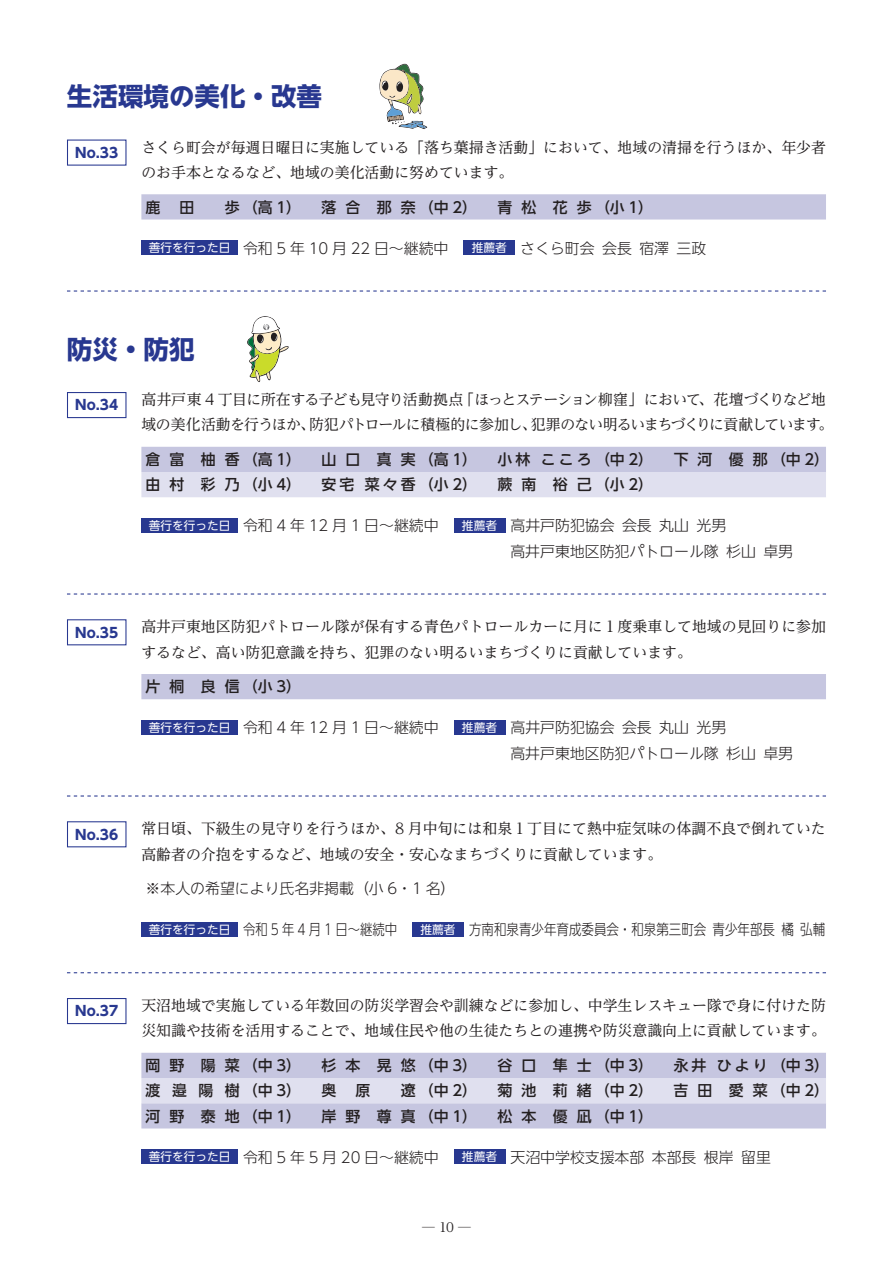
<style>
.page{position:relative;width:893px;height:1263px;background:#fff}
.page>*{position:absolute;margin:0;border:0;box-sizing:border-box;transform-origin:0 0}
.t1{font:700 25.5px "UD Shin Go NT Pr 6 N";color:#283890}
.t2{font:14.85px/25.2px "UD Reimin Pr 6 N";color:#231f20}
.t3{font:300 14.85px/25.2px "UD Shin Go NT Pr 6 N";color:#231f20}
.t4{font:500 14.85px "UD Shin Go NT Pr 6 N";letter-spacing:.25em;color:#231f20}
.t5{font:14.85px/25.2px "UD Reimin Pr 6 N";letter-spacing:-.045em;color:#231f20}
.t6{font:300 14.85px "UD Shin Go NT Pr 6 N";color:#231f20;scale:.84 1}
.t7{font:300 14.85px "UD Shin Go NT Pr 6 N";color:#231f20;scale:.83 1}
.t8{font:700 13.8px "UD Shin Go NT Pr 6 N";color:#283890}
.t9{font:12.75px "UD Reimin Pr 6 N";color:#231f20}
.s1{font-weight:400;font-size:11.7px;color:#fff}
</style>
<div class="page">
<svg style="left:247px;top:316px;width:42px;height:66px"></svg>
<div style="left:67px;top:821px;width:59px;height:26px;border:1px solid #283890"></div>
<div style="left:141px;top:922px;width:97px;height:15px;background:#283890"></div>
<div style="left:412px;top:922px;width:52px;height:15px;background:#283890"></div>
<svg style="left:67px;top:593px;width:759px;height:1px"></svg>
<svg style="left:67px;top:795px;width:759px;height:1px"></svg>
<svg style="left:67px;top:972px;width:759px;height:1px"></svg>
<div style="left:67px;top:998px;width:59px;height:26px;border:1px solid #283890"></div>
<div style="left:141px;top:1149px;width:97px;height:15px;background:#283890"></div>
<div style="left:453px;top:1149px;width:52px;height:15px;background:#283890"></div>
<div style="left:67px;top:392px;width:59px;height:26px;border:1px solid #283890"></div>
<div style="left:67px;top:619px;width:59px;height:26px;border:1px solid #283890"></div>
<svg style="left:141px;top:447px;width:685px;height:50px;background:#d3d3e7"></svg>
<div style="left:141px;top:1053px;width:685px;height:75px;background:#c6c6e0"></div>
<div style="left:141px;top:1078px;width:685px;height:25px;background:#e0e0ef"></div>
<div style="left:141px;top:674px;width:685px;height:25px;background:#c6c6e0"></div>
<div style="left:141px;top:518px;width:97px;height:15px;background:#283890"></div>
<div style="left:453px;top:518px;width:52px;height:15px;background:#283890"></div>
<div style="left:141px;top:720px;width:97px;height:15px;background:#283890"></div>
<div style="left:453px;top:720px;width:52px;height:15px;background:#283890"></div>
<div style="left:141px;top:241px;width:97px;height:14px;background:#283890"></div>
<div style="left:463px;top:241px;width:52px;height:14px;background:#283890"></div>
<svg style="left:141px;top:194px;width:685px;height:26px;background:#c7c7e0"></svg>
<svg style="left:379px;top:64px;width:48px;height:65px"></svg>
<svg style="left:67px;top:290px;width:759px;height:2px"></svg>
<h1 class="t1" style="left:67px;top:76px;width:257px">生活環境の美化・改善</h1>
<p class="t8" style="left:75px;top:141px;width:44px">No.33</p>
<p class="t2" style="left:141px;top:134px;width:686px">さくら町会が毎週日曜日に実施している「落ち葉掃き活動」において、地域の清掃を行うほか、年少者のお手本となるなど、地域の美化活動に努めています。</p>
<p class="t4" style="left:146px;top:195px;width:16px">鹿</p>
<p class="t4" style="left:179px;top:195px;width:16px">田</p>
<p class="t4" style="left:225px;top:195px;width:78px">歩（高 1）</p>
<p class="t4" style="left:322px;top:195px;width:157px">落 合 那 奈（中2）</p>
<p class="t4" style="left:498px;top:195px;width:157px">青 松 花 歩（小1）</p>
<p class="t3" style="left:149px;top:235px;width:559px"><span class="s1">善行を行った日</span> 令和 5 年 10 月 22 日～継続中　 <span class="s1">推薦者</span> さくら町会 会長 宿澤 三政</p>
<h1 class="t1" style="left:67px;top:328px;width:129px">防災・防犯</h1>
<p class="t8" style="left:75px;top:394px;width:44px">No.34</p>
<p class="t5" style="left:141px;top:386px;width:694px">高井戸東 4 丁目に所在する子ども見守り活動拠点「ほっとステーション柳窪」において、花壇づくりなど地域の美化活動を行うほか、防犯パトロールに積極的に参加し、犯罪のない明るいまちづくりに貢献しています。</p>
<p class="t4" style="left:146px;top:447px;width:157px">倉 富 柚 香（高1）</p>
<p class="t4" style="left:322px;top:447px;width:157px">山 口 真 実（高1）</p>
<p class="t4" style="left:498px;top:447px;width:157px">小林 こころ（中2）</p>
<p class="t4" style="left:674px;top:447px;width:157px">下 河 優 那（中2）</p>
<p class="t4" style="left:146px;top:473px;width:157px">由 村 彩 乃（小4）</p>
<p class="t4" style="left:322px;top:473px;width:157px">安宅 菜々香（小2）</p>
<p class="t4" style="left:498px;top:473px;width:157px">蕨 南 裕 己（小2）</p>
<p class="t3" style="left:510px;top:513px;width:284px;text-indent:-362px"><span class="s1">善行を行った日</span> 令和 4 年 12 月 1 日～継続中　 <span class="s1">推薦者</span> 高井戸防犯協会 会長 丸山 光男<br>高井戸東地区防犯パトロール隊 杉山 卓男</p>
<p class="t8" style="left:75px;top:621px;width:44px">No.35</p>
<p class="t2" style="left:141px;top:614px;width:686px">高井戸東地区防犯パトロール隊が保有する青色パトロールカーに月に１度乗車して地域の見回りに参加するなど、高い防犯意識を持ち、犯罪のない明るいまちづくりに貢献しています。</p>
<p class="t4" style="left:146px;top:675px;width:157px">片 桐 良 信（小3）</p>
<p class="t3" style="left:510px;top:715px;width:284px;text-indent:-362px"><span class="s1">善行を行った日</span> 令和 4 年 12 月 1 日～継続中　 <span class="s1">推薦者</span> 高井戸防犯協会 会長 丸山 光男<br>高井戸東地区防犯パトロール隊 杉山 卓男</p>
<p class="t8" style="left:75px;top:823px;width:44px">No.36</p>
<p class="t2" style="left:141px;top:816px;width:686px">常日頃、下級生の見守りを行うほか、8 月中旬には和泉１丁目にて熱中症気味の体調不良で倒れていた高齢者の介抱をするなど、地域の安全・安心なまちづくりに貢献しています。</p>
<p class="t3" style="left:146px;top:875px;width:311px">※本人の希望により氏名非掲載（小 6・1 名）</p>
<p class="t7" style="left:149px;top:918px;width:301px"><span class="s1">善行を行った日</span> 令和 5 年 4 月 1 日～継続中</p>
<p class="t6" style="left:421px;top:918px;width:483px"><span class="s1">推薦者</span> 方南和泉青少年育成委員会・和泉第三町会 青少年部長 橘 弘輔</p>
<p class="t8" style="left:75px;top:1000px;width:44px">No.37</p>
<p class="t2" style="left:141px;top:992px;width:686px">天沼地域で実施している年数回の防災学習会や訓練などに参加し、中学生レスキュー隊で身に付けた防災知識や技術を活用することで、地域住民や他の生徒たちとの連携や防災意識向上に貢献しています。</p>
<p class="t4" style="left:146px;top:1053px;width:157px">岡 野 陽 菜（中3）</p>
<p class="t4" style="left:322px;top:1053px;width:157px">杉 本 晃 悠（中3）</p>
<p class="t4" style="left:498px;top:1053px;width:157px">谷 口 隼 士（中3）</p>
<p class="t4" style="left:674px;top:1053px;width:157px">永井 ひより（中3）</p>
<p class="t4" style="left:146px;top:1078px;width:157px">渡邉 陽樹（中3）</p>
<p class="t4" style="left:322px;top:1078px;width:16px">奥</p>
<p class="t4" style="left:355px;top:1078px;width:16px">原</p>
<p class="t4" style="left:401px;top:1078px;width:78px">遼（中 2）</p>
<p class="t4" style="left:498px;top:1078px;width:157px">菊 池 莉 緒（中2）</p>
<p class="t4" style="left:674px;top:1078px;width:157px">吉 田 愛 菜（中2）</p>
<p class="t4" style="left:146px;top:1104px;width:157px">河 野 泰 地（中1）</p>
<p class="t4" style="left:322px;top:1104px;width:157px">岸 野 尊 真（中1）</p>
<p class="t4" style="left:498px;top:1104px;width:157px">松 本 優 凪（中1）</p>
<p class="t3" style="left:149px;top:1144px;width:624px"><span class="s1">善行を行った日</span> 令和 5 年 5 月 20 日～継続中　 <span class="s1">推薦者</span> 天沼中学校支援本部 本部長 根岸 留里</p>
<p class="t9" style="left:422px;top:1216px;width:50px">─ 10 ─</p>
</div>
